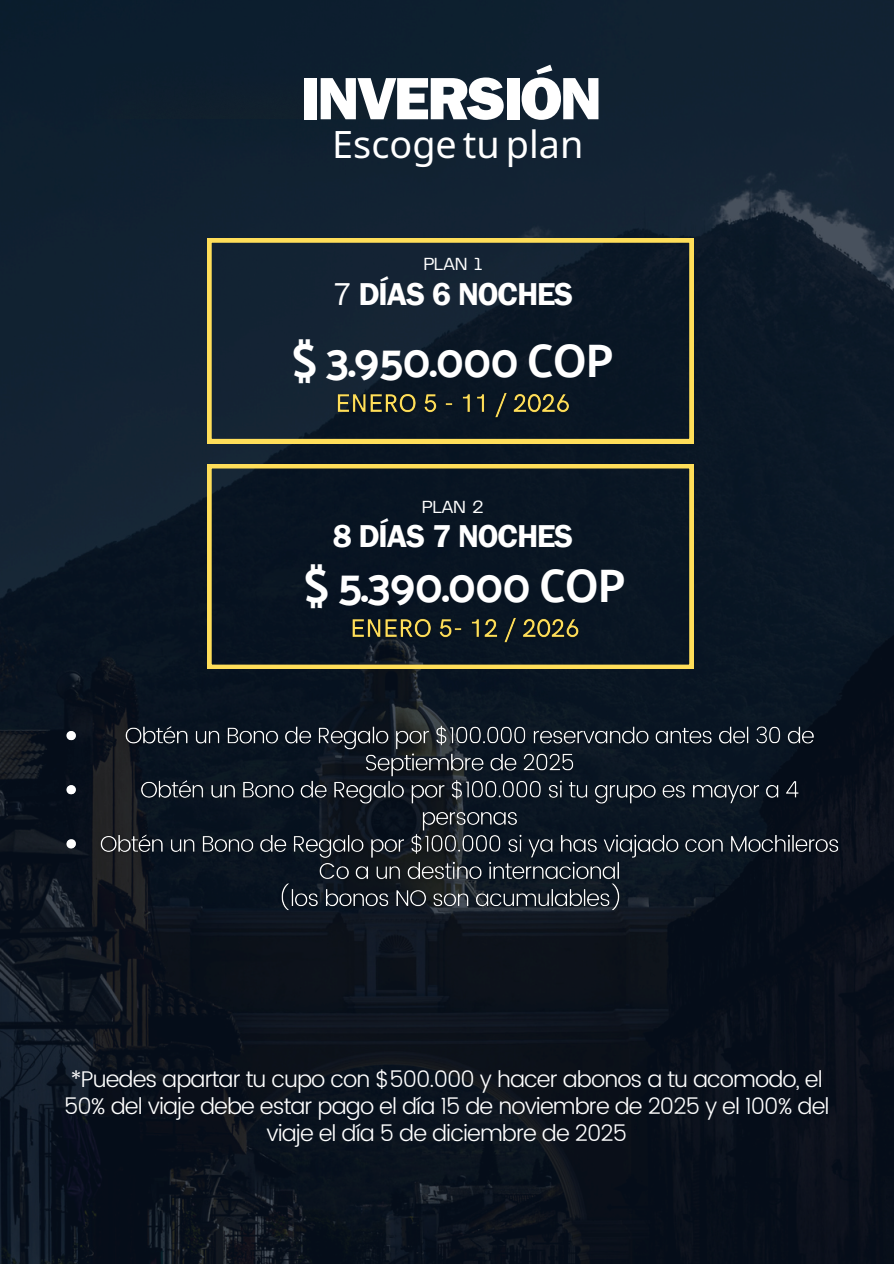
<style>
.page{position:relative;width:894px;height:1264px;background:#fff}
.page>*{position:absolute;margin:0;border:0;box-sizing:border-box;transform-origin:0 0}
.t1{font:800 60px "Franklin Gothic LT Pro";letter-spacing:-.04em;color:#fff}
.t2{font:46.8px "Palanquin Dark";letter-spacing:-.04em;color:#fff}
.t3{font:37.8px "Noto Sans";color:#fff}
.t4{font:31.8px "Franklin Gothic LT Pro Dm";letter-spacing:-.04em;color:#fff}
.t5{font:300 22.65px/27px "Poppins";letter-spacing:-.04em;color:#fff;text-align:center}
.t6{font:18.3px "Telegraf";letter-spacing:-.04em;color:#fff}
.s1{font-family:"Franklin Gothic LT Pro"}
</style>
<div class="page">
<img style="left:0;top:0;width:893px;height:1263px">
<svg style="left:207px;top:238px;width:486px;height:205px;background:#1f2a2f"></svg>
<img style="left:330px;top:387px;width:246px;height:39px">
<svg style="left:207px;top:464px;width:486px;height:205px;background:#192226"></svg>
<img style="left:346px;top:612px;width:240px;height:39px">
<img style="left:59px;top:717px;width:787px;height:201px">
<p class="t1" style="left:300px;top:78px;width:303px">INVERSIÓN</p>
<h1 class="t3" style="left:332px;top:117px;width:252px">Escoge tu plan</h1>
<p class="t6" style="left:423px;top:256px;width:60px">PLAN 1</p>
<p class="t4" style="left:333px;top:283px;width:242px"><span class="s1">7</span> DÍAS 6 NOCHES</p>
<h3 class="t2" style="left:292px;top:333px;width:323px">$ 3.950.000 COP</h3>
<h2 class="t6" style="left:422px;top:499px;width:63px">PLAN 2</h2>
<h2 class="t4" style="left:333px;top:525px;width:242px">8 DÍAS 7 NOCHES</h2>
<p class="t2" style="left:304px;top:558px;width:323px">$ 5.390.000 COP</p>
<h4 class="t5" style="left:64px;top:1065px;width:766px">*Puedes apartar tu cupo con $500.000 y hacer abonos a tu acomodo, el<br>50% del viaje debe estar pago el día 15 de noviembre de 2025 y el 100% del viaje el día 5 de diciembre de 2025</h4>
</div>
